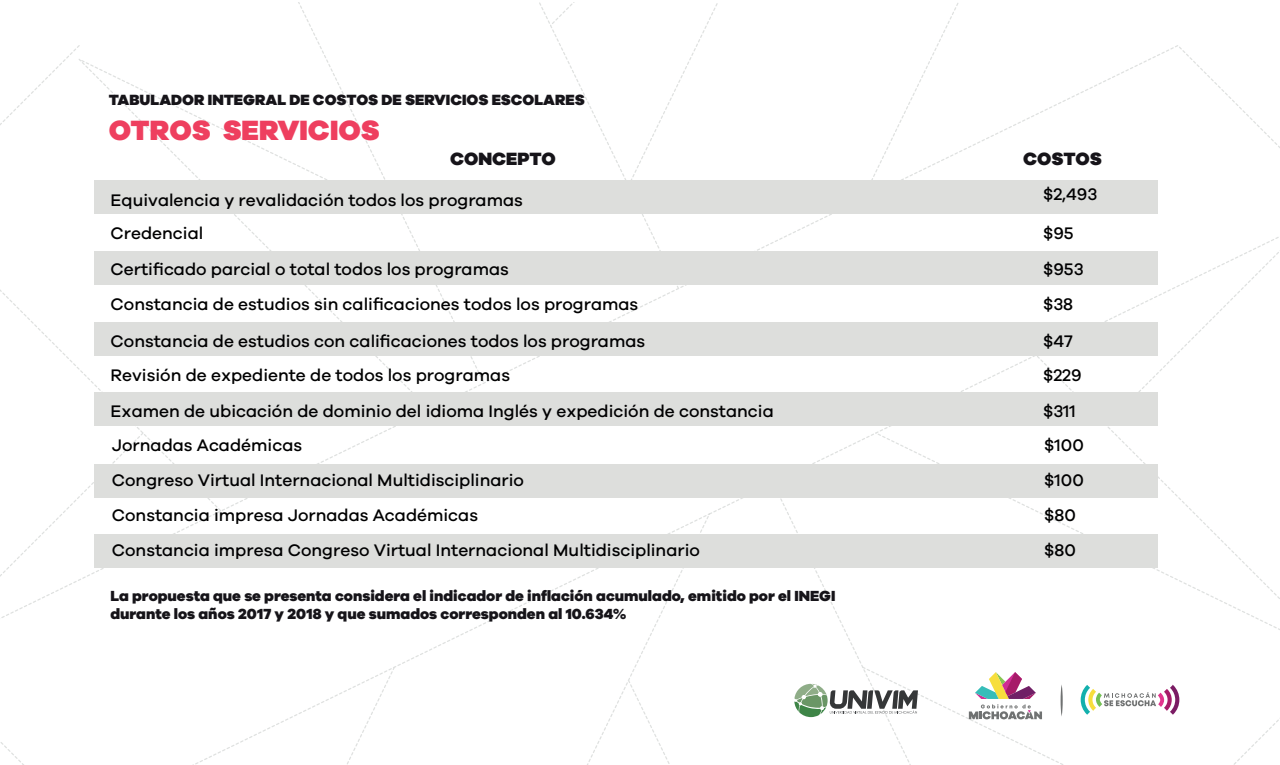
<style>
.page{position:relative;width:1280px;height:765px;background:#fff}
.page>*{position:absolute;margin:0;border:0;box-sizing:border-box;transform-origin:0 0}
.t1{font:900 28.75px "Galano Grotesque";color:#ee3f5f}
.t2{font:900 18.38px "Galano Grotesque";color:#161419}
.t3{font:500 17.25px/35px "Galano Grotesque";color:#000001}
.t4{font:900 15.25px "Galano Grotesque";color:#161419}
.t5{font:800 15.12px/18.1px "Galano Grotesque";color:#161419}
</style>
<div class="page">
<svg style="left:862px;top:431px;width:418px;height:334px"></svg>
<svg style="left:240px;top:568px;width:387px;height:197px"></svg>
<svg style="left:627px;top:498px;width:391px;height:267px"></svg>
<svg style="left:871px;top:3px;width:147px;height:177px"></svg>
<div style="left:94px;top:180px;width:1063px;height:34px;background:#dddedc"></div>
<div style="left:94px;top:322px;width:1063px;height:34px;background:#dddedc"></div>
<div style="left:94px;top:392px;width:1063px;height:34px;background:#dddedc"></div>
<div style="left:94px;top:251px;width:1063px;height:34px;background:#dddedc"></div>
<div style="left:94px;top:464px;width:1063px;height:34px;background:#dddedc"></div>
<div style="left:94px;top:534px;width:1063px;height:34px;background:#dddedc"></div>
<svg style="left:794px;top:684px;width:124px;height:33px"></svg>
<svg style="left:969px;top:672px;width:73px;height:47px"></svg>
<svg style="left:1061px;top:684px;width:2px;height:33px"></svg>
<svg style="left:1081px;top:685px;width:98px;height:30px"></svg>
<p class="t4" style="left:109px;top:90px;width:478px">TABULADOR INTEGRAL DE COSTOS DE SERVICIOS ESCOLARES</p>
<h1 class="t1" style="left:109px;top:112px;width:272px">OTROS SERVICIOS</h1>
<p class="t2" style="left:450px;top:147px;width:107px">CONCEPTO</p>
<p class="t2" style="left:1023px;top:147px;width:80px">COSTOS</p>
<p class="t3" style="left:111px;top:182px;width:414px">Equivalencia y revalidación todos los programas</p>
<p class="t3" style="left:1043px;top:176px;width:56px">$2,493</p>
<p class="t3" style="left:111px;top:215px;width:94px">Credencial</p>
<p class="t3" style="left:1043px;top:215px;width:32px">$95</p>
<p class="t3" style="left:111px;top:251px;width:400px">Certificado parcial o total todos los programas</p>
<p class="t3" style="left:1043px;top:251px;width:42px">$953</p>
<p class="t3" style="left:111px;top:286px;width:529px">Constancia de estudios sin calificaciones todos los programas</p>
<p class="t3" style="left:1043px;top:286px;width:32px">$38</p>
<p class="t3" style="left:111px;top:323px;width:536px">Constancia de estudios con calificaciones todos los programas</p>
<p class="t3" style="left:1043px;top:323px;width:31px">$47</p>
<p class="t3" style="left:111px;top:357px;width:401px">Revisión de expediente de todos los programas</p>
<p class="t3" style="left:1043px;top:357px;width:40px">$229</p>
<p class="t3" style="left:111px;top:393px;width:665px">Examen de ubicación de dominio del idioma Inglés y expedición de constancia</p>
<p class="t3" style="left:1043px;top:393px;width:34px">$311</p>
<p class="t3" style="left:112px;top:427px;width:590px">Jornadas Académicas<br>Congreso Virtual Internacional Multidisciplinario<br>Constancia impresa Jornadas Académicas<br>Constancia impresa Congreso Virtual Internacional Multidisciplinario</p>
<p class="t3" style="left:1044px;top:427px;width:41px">$100 $100 $80 $80</p>
<p class="t5" style="left:110px;top:587px;width:727px">La propuesta que se presenta considera el indicador de inflación acumulado, emitido por el INEGI durante los años 2017 y 2018 y que sumados corresponden al 10.634%</p>
</div>
